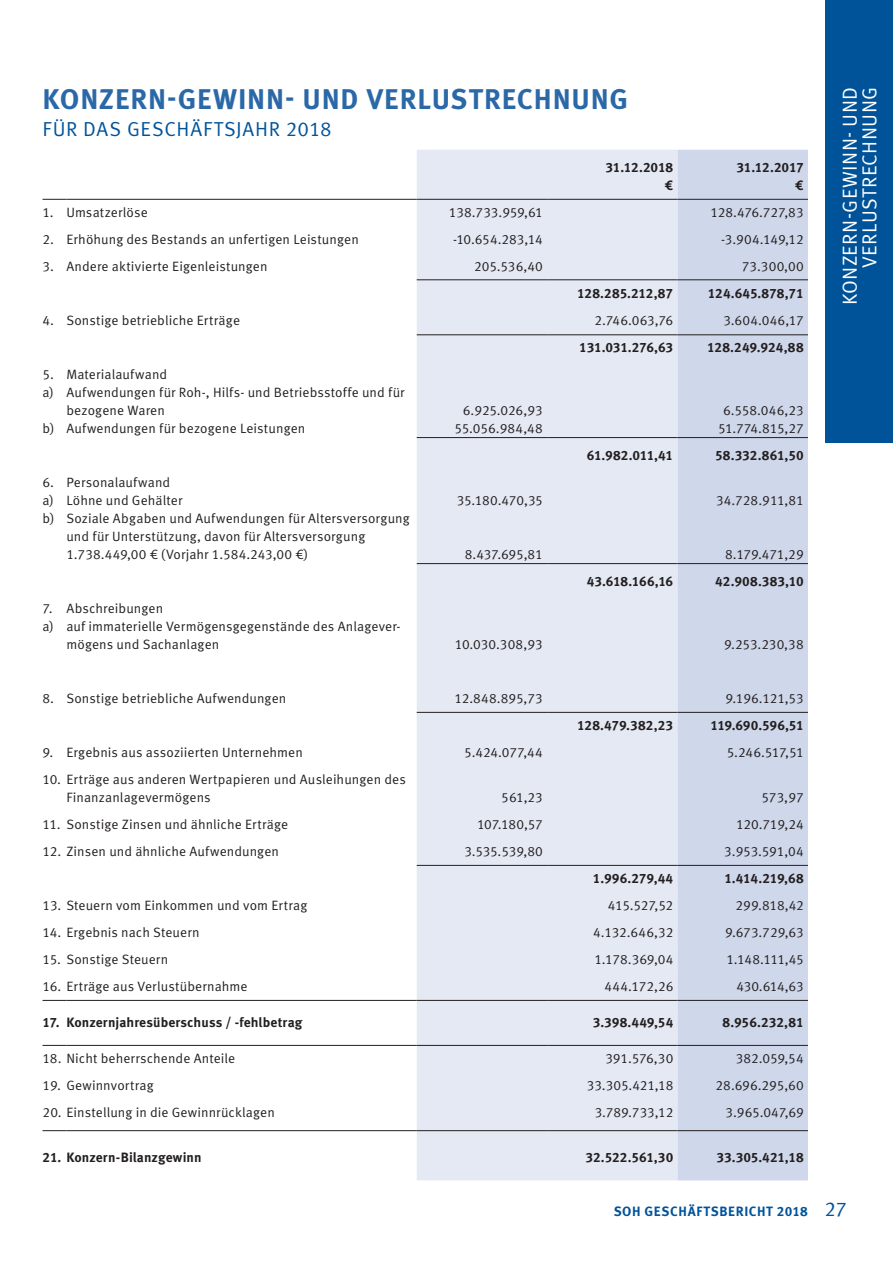
<style>
.page{position:relative;width:893px;height:1263px;background:#fff}
.page>*{position:absolute;margin:0;border:0;box-sizing:border-box;transform-origin:0 0}
.t1{font:700 28.5px "Meta Pro";letter-spacing:.03em;color:#2a68a7}
.t2{font:20.25px/19.5px "Meta Pro Norm";letter-spacing:.02em;color:#fff;text-align:right}
.t3{font:20.25px "Meta Pro Norm";letter-spacing:.04em;color:#015399}
.t4{font:13.5px/18px "Meta Pro Norm";letter-spacing:.005em;color:#231f20}
.t5{font:700 13.5px/18px "Meta Pro";color:#231f20;text-align:right}
.t6{font:700 13.5px "Meta Pro";letter-spacing:-.025em;color:#231f20}
.t7{font:700 13.5px "Meta Pro";letter-spacing:.045em;color:#015399}
.t8{font:700 13.5px "Meta Pro";letter-spacing:-.02em;color:#231f20}
.s1{font-family:"Meta Pro Norm";font-weight:400;font-size:20.25px}
</style>
<div class="page">
<div style="left:825px;top:0;width:68px;height:442px;background:#015399"></div>
<div style="left:417px;top:150px;width:260px;height:1030px;background:#e5e9f4"></div>
<div style="left:677px;top:150px;width:131px;height:1030px;background:#cfd7ea"></div>
<hr style="left:417px;top:279px;width:130px;height:1px;background:#231f20">
<hr style="left:547px;top:279px;width:130px;height:1px;background:#231f20">
<hr style="left:677px;top:279px;width:131px;height:1px;background:#231f20">
<hr style="left:417px;top:437px;width:130px;height:1px;background:#231f20">
<hr style="left:547px;top:437px;width:130px;height:1px;background:#231f20">
<hr style="left:677px;top:437px;width:131px;height:1px;background:#231f20">
<hr style="left:417px;top:563px;width:130px;height:1px;background:#231f20">
<hr style="left:547px;top:563px;width:130px;height:1px;background:#231f20">
<hr style="left:677px;top:563px;width:131px;height:1px;background:#231f20">
<svg style="left:43px;top:199px;width:23px;height:1px"></svg>
<hr style="left:66px;top:199px;width:351px;height:1px;background:#231f20">
<hr style="left:417px;top:199px;width:130px;height:1px;background:#231f20">
<hr style="left:547px;top:199px;width:130px;height:1px;background:#231f20">
<hr style="left:677px;top:199px;width:131px;height:1px;background:#231f20">
<hr style="left:417px;top:712px;width:130px;height:1px;background:#231f20">
<hr style="left:547px;top:712px;width:130px;height:1px;background:#231f20">
<hr style="left:677px;top:712px;width:131px;height:1px;background:#231f20">
<hr style="left:417px;top:865px;width:130px;height:1px;background:#231f20">
<hr style="left:547px;top:865px;width:130px;height:1px;background:#231f20">
<hr style="left:677px;top:865px;width:131px;height:1px;background:#231f20">
<hr style="left:417px;top:1000px;width:130px;height:1px;background:#231f20">
<hr style="left:547px;top:1000px;width:130px;height:1px;background:#231f20">
<hr style="left:677px;top:1000px;width:131px;height:1px;background:#231f20">
<hr style="left:417px;top:1045px;width:130px;height:1px;background:#231f20">
<hr style="left:547px;top:1045px;width:130px;height:1px;background:#231f20">
<hr style="left:677px;top:1045px;width:131px;height:1px;background:#231f20">
<svg style="left:43px;top:1000px;width:23px;height:1px"></svg>
<hr style="left:66px;top:1000px;width:351px;height:1px;background:#231f20">
<svg style="left:43px;top:1045px;width:23px;height:1px"></svg>
<hr style="left:66px;top:1045px;width:351px;height:1px;background:#231f20">
<svg style="left:43px;top:1130px;width:23px;height:1px"></svg>
<hr style="left:66px;top:1130px;width:351px;height:1px;background:#231f20">
<hr style="left:417px;top:1130px;width:130px;height:1px;background:#231f20">
<hr style="left:547px;top:1130px;width:130px;height:1px;background:#231f20">
<hr style="left:677px;top:1130px;width:131px;height:1px;background:#231f20">
<hr style="left:417px;top:334px;width:130px;height:1px;background:#231f20">
<hr style="left:547px;top:334px;width:130px;height:1px;background:#231f20">
<hr style="left:677px;top:334px;width:131px;height:1px;background:#231f20">
<h1 class="t1" style="left:43px;top:77px;width:587px">KONZERN-GEWINN- UND VERLUSTRECHNUNG</h1>
<h2 class="t3" style="left:43px;top:114px;width:291px">FÜR DAS GESCHÄFTSJAHR 2018</h2>
<p class="t5" style="left:605px;top:158px;width:69px">31.12.2018 €</p>
<p class="t5" style="left:736px;top:158px;width:69px">31.12.2017 €</p>
<p class="t4" style="left:43px;top:203px;width:107px">1. Umsatzerlöse</p>
<p class="t4" style="left:449px;top:203px;width:95px">138.733.959,61</p>
<p class="t4" style="left:710px;top:203px;width:95px">128.476.727,83</p>
<p class="t4" style="left:43px;top:230px;width:318px">2. Erhöhung des Bestands an unfertigen Leistungen</p>
<p class="t4" style="left:453px;top:230px;width:91px">-10.654.283,14</p>
<p class="t4" style="left:721px;top:230px;width:84px">-3.904.149,12</p>
<p class="t4" style="left:43px;top:257px;width:227px">3. Andere aktivierte Eigenleistungen</p>
<p class="t4" style="left:474px;top:257px;width:70px">205.536,40</p>
<p class="t4" style="left:742px;top:257px;width:63px">73.300,00</p>
<p class="t5" style="left:577px;top:284px;width:98px">128.285.212,87</p>
<p class="t5" style="left:708px;top:284px;width:97px">124.645.878,71</p>
<p class="t4" style="left:43px;top:311px;width:199px">4. Sonstige betriebliche Erträge</p>
<p class="t4" style="left:595px;top:311px;width:80px">2.746.063,76</p>
<p class="t4" style="left:723px;top:311px;width:82px">3.604.046,17</p>
<p class="t5" style="left:579px;top:338px;width:96px">131.031.276,63</p>
<p class="t5" style="left:707px;top:338px;width:98px">128.249.924,88</p>
<p class="t4" style="left:43px;top:365px;width:126px">5. Materialaufwand</p>
<p class="t4" style="left:43px;top:383px;width:364px">a) Aufwendungen für Roh-, Hilfs- und Betriebsstoffe und für</p>
<p class="t4" style="left:66px;top:401px;width:100px">bezogene Waren</p>
<p class="t4" style="left:463px;top:401px;width:82px">6.925.026,93</p>
<p class="t4" style="left:723px;top:401px;width:82px">6.558.046,23</p>
<p class="t4" style="left:43px;top:419px;width:264px">b) Aufwendungen für bezogene Leistungen</p>
<p class="t4" style="left:454px;top:419px;width:90px">55.056.984,48</p>
<p class="t4" style="left:718px;top:419px;width:87px">51.774.815,27</p>
<p class="t8" style="left:587px;top:445px;width:88px">61.982.011,41</p>
<p class="t5" style="left:715px;top:446px;width:90px">58.332.861,50</p>
<p class="t4" style="left:43px;top:473px;width:141px">6. Personalaufwand a) Löhne und Gehälter</p>
<p class="t4" style="left:457px;top:491px;width:88px">35.180.470,35</p>
<p class="t4" style="left:716px;top:491px;width:89px">34.728.911,81</p>
<p class="t4" style="left:66px;top:509px;width:345px;text-indent:-24px">b) Soziale Abgaben und Aufwendungen für Altersversorgung und für Unterstützung, davon für Altersversorgung<br>1.738.449,00 € (Vorjahr 1.584.243,00 €)</p>
<p class="t4" style="left:465px;top:545px;width:80px">8.437.695,81</p>
<p class="t4" style="left:725px;top:545px;width:80px">8.179.471,29</p>
<p class="t6" style="left:587px;top:571px;width:88px">43.618.166,16</p>
<p class="t5" style="left:715px;top:572px;width:90px">42.908.383,10</p>
<p class="t4" style="left:43px;top:599px;width:122px">7. Abschreibungen</p>
<p class="t4" style="left:43px;top:617px;width:360px">a) auf immaterielle Vermögensgegenstände des Anlagever-</p>
<p class="t4" style="left:66px;top:635px;width:155px">mögens und Sachanlagen</p>
<p class="t4" style="left:455px;top:635px;width:89px">10.030.308,93</p>
<p class="t4" style="left:724px;top:635px;width:81px">9.253.230,38</p>
<p class="t4" style="left:43px;top:689px;width:245px">8. Sonstige betriebliche Aufwendungen</p>
<p class="t4" style="left:454px;top:689px;width:90px">12.848.895,73</p>
<p class="t4" style="left:725px;top:689px;width:80px">9.196.121,53</p>
<p class="t5" style="left:577px;top:716px;width:98px">128.479.382,23</p>
<p class="t6" style="left:710px;top:715px;width:95px">119.690.596,51</p>
<p class="t4" style="left:43px;top:743px;width:262px">9. Ergebnis aus assoziierten Unternehmen</p>
<p class="t4" style="left:464px;top:743px;width:80px">5.424.077,44</p>
<p class="t4" style="left:727px;top:743px;width:78px">5.246.517,51</p>
<p class="t4" style="left:66px;top:770px;width:341px;text-indent:-24px">10. Erträge aus anderen Wertpapieren und Ausleihungen des<br>Finanzanlagevermögens</p>
<p class="t4" style="left:501px;top:788px;width:43px">561,23</p>
<p class="t4" style="left:761px;top:788px;width:44px">573,97</p>
<p class="t4" style="left:43px;top:815px;width:247px">11. Sonstige Zinsen und ähnliche Erträge</p>
<p class="t4" style="left:477px;top:815px;width:67px">107.180,57</p>
<p class="t4" style="left:736px;top:815px;width:69px">120.719,24</p>
<p class="t4" style="left:43px;top:842px;width:238px">12. Zinsen und ähnliche Aufwendungen</p>
<p class="t4" style="left:464px;top:842px;width:80px">3.535.539,80</p>
<p class="t4" style="left:724px;top:842px;width:81px">3.953.591,04</p>
<p class="t5" style="left:593px;top:869px;width:82px">1.996.279,44</p>
<p class="t5" style="left:724px;top:869px;width:81px">1.414.219,68</p>
<p class="t4" style="left:43px;top:896px;width:266px">13. Steuern vom Einkommen und vom Ertrag</p>
<p class="t4" style="left:608px;top:896px;width:67px">415.527,52</p>
<p class="t4" style="left:735px;top:896px;width:70px">299.818,42</p>
<p class="t4" style="left:43px;top:923px;width:159px">14. Ergebnis nach Steuern</p>
<p class="t4" style="left:593px;top:923px;width:82px">4.132.646,32</p>
<p class="t4" style="left:725px;top:923px;width:80px">9.673.729,63</p>
<p class="t4" style="left:43px;top:950px;width:127px">15. Sonstige Steuern</p>
<p class="t4" style="left:594px;top:950px;width:80px">1.178.369,04</p>
<p class="t4" style="left:726px;top:950px;width:79px">1.148.111,45</p>
<p class="t4" style="left:43px;top:977px;width:207px">16. Erträge aus Verlustübernahme</p>
<p class="t4" style="left:604px;top:977px;width:70px">444.172,26</p>
<p class="t4" style="left:736px;top:977px;width:69px">430.614,63</p>
<p class="t5" style="left:43px;top:1013px;width:261px">17. Konzernjahresüberschuss / -fehlbetrag</p>
<p class="t5" style="left:593px;top:1013px;width:82px">3.398.449,54</p>
<p class="t5" style="left:723px;top:1013px;width:83px">8.956.232,81</p>
<p class="t4" style="left:43px;top:1049px;width:194px">18. Nicht beherrschende Anteile</p>
<p class="t4" style="left:605px;top:1049px;width:70px">391.576,30</p>
<p class="t4" style="left:736px;top:1049px;width:69px">382.059,54</p>
<p class="t4" style="left:43px;top:1076px;width:113px">19. Gewinnvortrag</p>
<p class="t4" style="left:587px;top:1076px;width:88px">33.305.421,18</p>
<p class="t4" style="left:716px;top:1076px;width:90px">28.696.295,60</p>
<p class="t4" style="left:43px;top:1103px;width:234px">20. Einstellung in die Gewinnrücklagen</p>
<p class="t4" style="left:595px;top:1103px;width:80px">3.789.733,12</p>
<p class="t4" style="left:725px;top:1103px;width:80px">3.965.047,69</p>
<p class="t5" style="left:43px;top:1148px;width:160px">21. Konzern-Bilanzgewinn</p>
<p class="t5" style="left:585px;top:1148px;width:89px">32.522.561,30</p>
<p class="t5" style="left:716px;top:1148px;width:89px">33.305.421,18</p>
<h2 class="t2" style="left:839px;top:305px;width:219px;rotate:-90deg">KONZERN-GEWINN- UND<br>VERLUSTRECHNUNG</h2>
<p class="t7" style="left:614px;top:1201px;width:234px">SOH GESCHÄFTSBERICHT 2018 <span class="s1">27</span></p>
</div>
